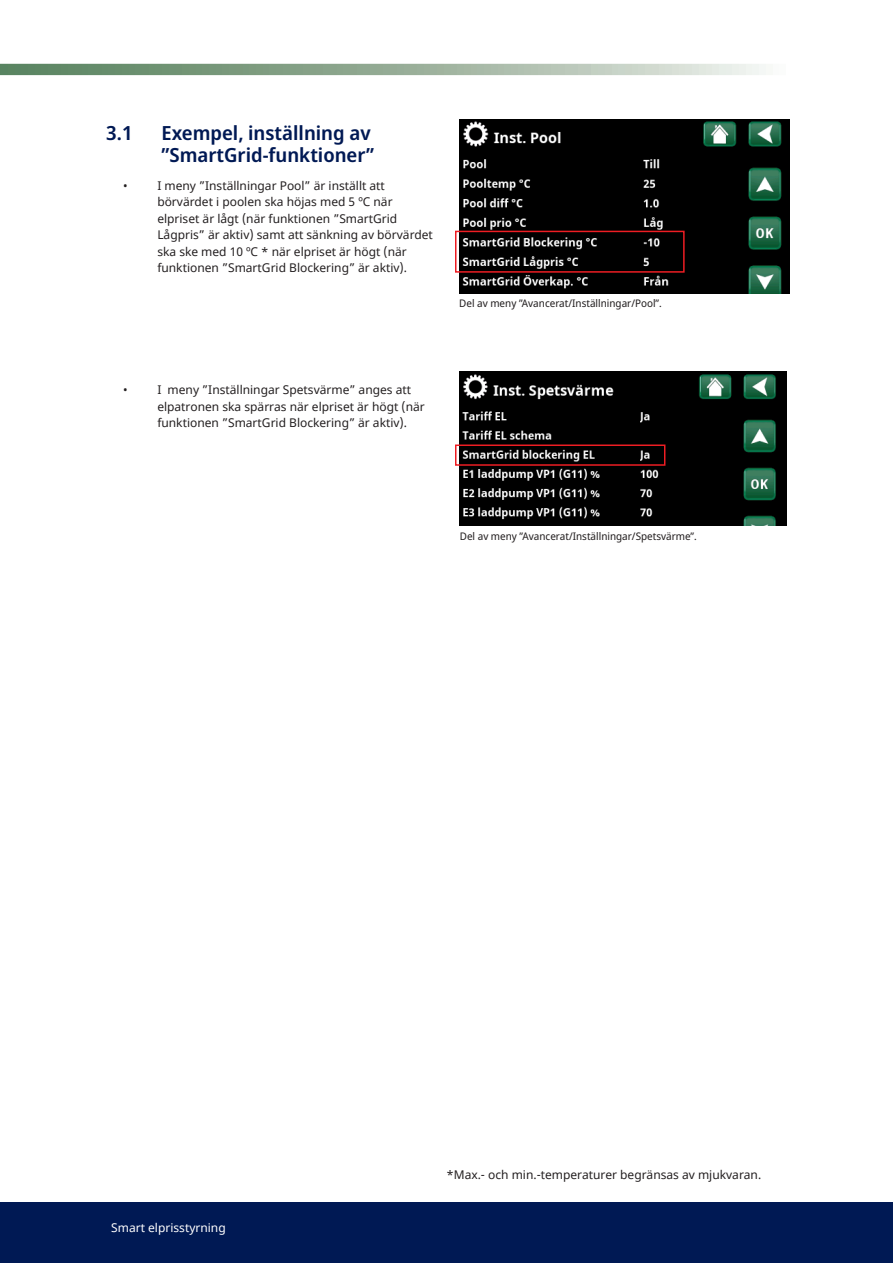
<style>
.page{position:relative;width:893px;height:1263px;background:#fff}
.page>*{position:absolute;margin:0;border:0;box-sizing:border-box;transform-origin:0 0}
.t1{font:600 19.5px/22.5px "Noto Sans Display";color:#001954}
.Bröd-fet{font:12px/16.5px "Noto Sans";color:#231f20}
.t2{font:12px "Noto Sans";color:#fff}
.Bild-___diagramtext{font:10.5px "Noto Sans Display";color:#231f20}
</style>
<div class="page">
<img style="left:460px;top:120px;width:330px;height:174px">
<img style="left:460px;top:372px;width:327px;height:154px">
<div style="left:455px;top:231px;width:230px;height:42px;border:2px solid #ee1d23"></div>
<div style="left:455px;top:444px;width:210px;height:22px;border:2px solid #ee1d23"></div>
<svg style="left:0;top:64px;width:766px;height:11px;background:#99b19b"></svg>
<div style="left:0;top:1202px;width:893px;height:61px;background:#001954"></div>
<p class="t1" style="left:106px;top:122px;width:28px">3.1</p>
<p class="t1" style="left:162px;top:122px;width:214px">Exempel, inställning av ”SmartGrid-funktioner”</p>
<p class="Bröd-fet" style="left:123px;top:177px;width:6px">•</p>
<p class="Bröd-fet" style="left:157px;top:177px;width:277px">I meny ”Inställningar Pool” är inställt att börvärdet i poolen ska höjas med 5 ºC när elpriset är lågt (när funktionen ”SmartGrid Lågpris” är aktiv) samt att sänkning av börvärdet ska ske med 10 ºC * när elpriset är högt (när funktionen ”SmartGrid Blockering” är aktiv).</p>
<p class="Bild-___diagramtext" style="left:459px;top:296px;width:204px">Del av meny ”Avancerat/Inställningar/Pool”.</p>
<p class="Bröd-fet" style="left:123px;top:382px;width:6px">•</p>
<p class="Bröd-fet" style="left:157px;top:382px;width:269px">I meny ”Inställningar Spetsvärme” anges att elpatronen ska spärras när elpriset är högt (när funktionen ”SmartGrid Blockering” är aktiv).</p>
<p class="Bild-___diagramtext" style="left:460px;top:528px;width:239px">Del av meny ”Avancerat/Inställningar/Spetsvärme”.</p>
<p class="t2" style="left:111px;top:1219px;width:116px">Smart elprisstyrning</p>
<p class="Bröd-fet" style="left:446px;top:1167px;width:316px">*Max.- och min.-temperaturer begränsas av mjukvaran.</p>
</div>
